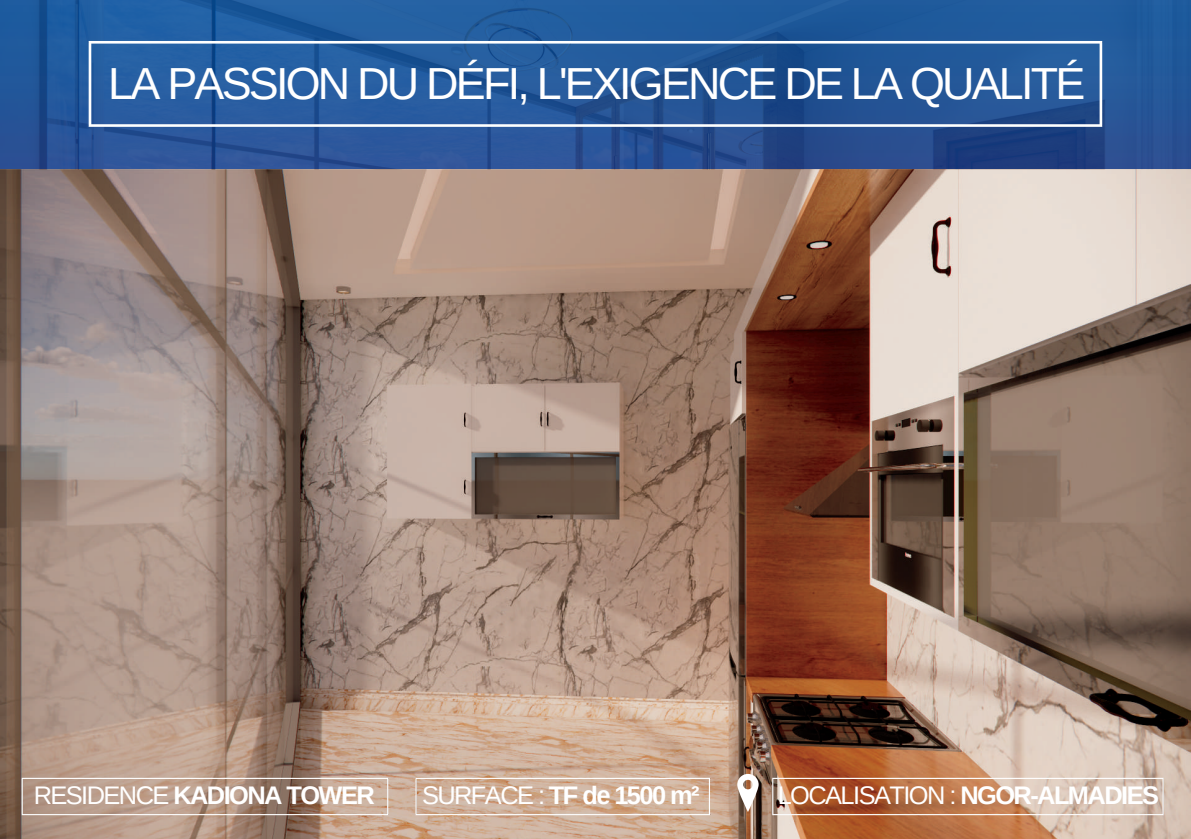
<style>
.page{position:relative;width:1191px;height:839px;background:#fff}
.page>*{position:absolute;margin:0;border:0;box-sizing:border-box;transform-origin:0 0}
.t1{font:44.9px "Arimo";letter-spacing:-.06em;color:#fff}
.t2{font:700 25.45px "Arimo";letter-spacing:-.06em;color:#fff}
.t3{font:25.45px "Arimo";letter-spacing:-.06em;color:#fff}
.s1{font-weight:400}
.s2{font-weight:700}
</style>
<div class="page">
<img style="left:0;top:0;width:1190px;height:839px">
<hr style="left:89px;top:44px;width:2px;height:80px;background:#fff">
<hr style="left:1099px;top:44px;width:3px;height:80px;background:#fff">
<hr style="left:89px;top:41px;width:1013px;height:3px;background:#fff">
<hr style="left:89px;top:124px;width:1013px;height:3px;background:#fff">
<hr style="left:22px;top:779px;width:1px;height:35px;background:#fff">
<hr style="left:387px;top:779px;width:1px;height:35px;background:#fff">
<hr style="left:22px;top:778px;width:366px;height:1px;background:#fff">
<hr style="left:22px;top:814px;width:366px;height:1px;background:#fff">
<hr style="left:772px;top:779px;width:1px;height:35px;background:#fff">
<hr style="left:1162px;top:779px;width:1px;height:35px;background:#fff">
<hr style="left:772px;top:778px;width:391px;height:1px;background:#fff">
<hr style="left:772px;top:814px;width:391px;height:1px;background:#fff">
<svg style="left:737px;top:774px;width:21px;height:38px"></svg>
<hr style="left:415px;top:779px;width:1px;height:35px;background:#fff">
<hr style="left:709px;top:779px;width:1px;height:35px;background:#fff">
<hr style="left:415px;top:778px;width:295px;height:1px;background:#fff">
<hr style="left:415px;top:814px;width:295px;height:1px;background:#fff">
<h1 class="t1" style="left:108px;top:58px;width:978px">LA PASSION DU DÉFI, L'EXIGENCE DE LA QUALITÉ</h1>
<p class="t2" style="left:422px;top:781px;width:279px"><span class="s1">SURFACE :</span> TF de 1500 m²</p>
<p class="t2" style="left:34px;top:781px;width:342px"><span class="s1">RESIDENCE</span> KADIONA TOWER</p>
<p class="t3" style="left:777px;top:781px;width:383px">LOCALISATION : <span class="s2">NGOR-ALMADIES</span></p>
</div>
